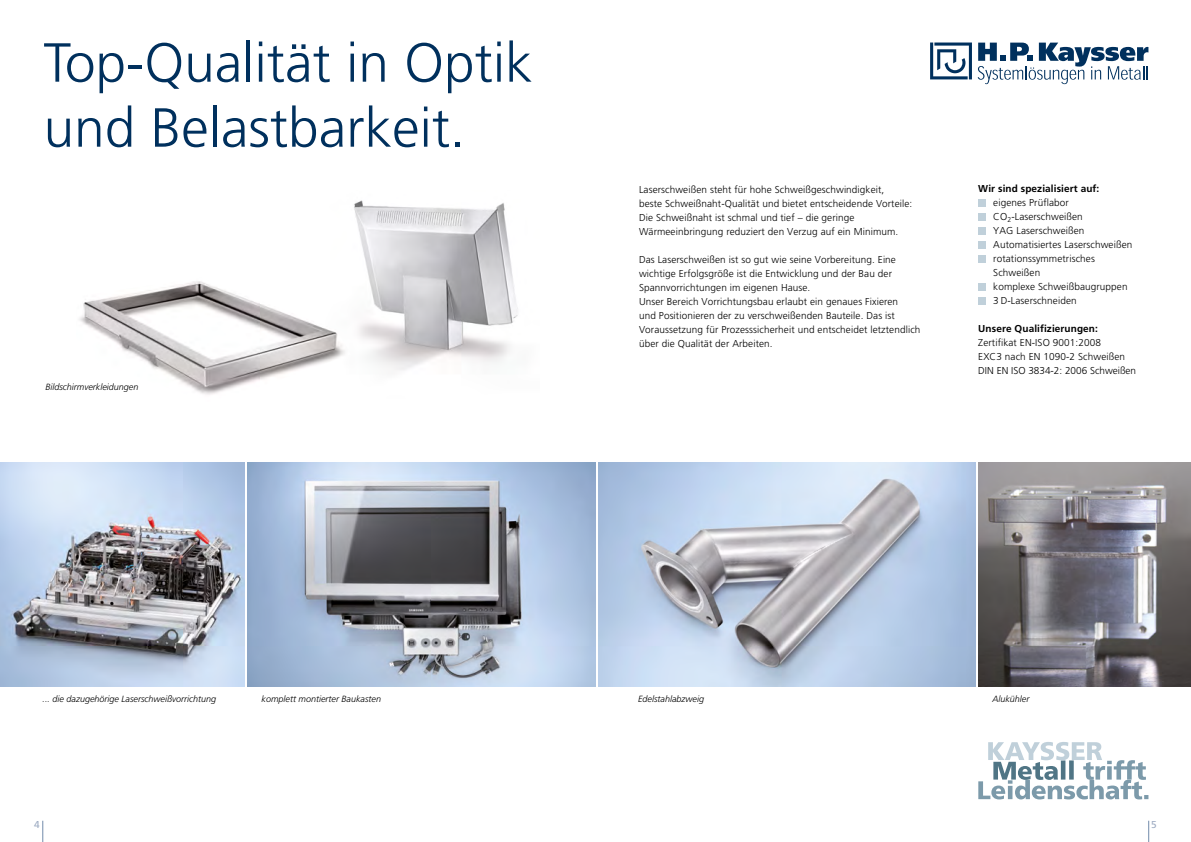
<style>
.page{position:relative;width:1191px;height:842px;background:#fff}
.page>*{position:absolute;margin:0;border:0;box-sizing:border-box;transform-origin:0 0}
.t1{font:300 55px/65px "Frutiger";color:#00305d}
.t2{font:300 10px/14px "Frutiger";letter-spacing:.01em;color:#000}
.t3{font:700 10px "Frutiger";letter-spacing:.01em;color:#000}
.t4{font:10px "Frutiger";color:#9dabc2}
.t5{font:italic 300 9px "Frutiger";color:#000}
</style>
<div class="page">
<svg style="left:930px;top:43px;width:218px;height:41px"></svg>
<svg style="left:1148px;top:821px;width:1px;height:21px"></svg>
<svg style="left:43px;top:821px;width:1px;height:21px"></svg>
<svg style="left:978px;top:742px;width:170px;height:57px"></svg>
<img style="left:0;top:462px;width:245px;height:224px">
<img style="left:247px;top:462px;width:348px;height:224px">
<img style="left:598px;top:462px;width:377px;height:224px">
<img style="left:978px;top:462px;width:213px;height:224px">
<img style="left:354px;top:200px;width:164px;height:170px">
<img style="left:79px;top:281px;width:266px;height:114px">
<div style="left:978px;top:199px;width:7px;height:7px;background:#c0d0da"></div>
<div style="left:978px;top:213px;width:7px;height:7px;background:#c0d0da"></div>
<div style="left:978px;top:227px;width:7px;height:7px;background:#c0d0da"></div>
<div style="left:978px;top:241px;width:7px;height:7px;background:#c0d0da"></div>
<div style="left:978px;top:255px;width:7px;height:7px;background:#c0d0da"></div>
<div style="left:978px;top:283px;width:7px;height:7px;background:#c0d0da"></div>
<div style="left:978px;top:297px;width:7px;height:7px;background:#c0d0da"></div>
<p class="t1" style="left:44px;top:30px;width:490px">Top-Qualität in Optik und Belastbarkeit.</p>
<p class="t5" style="left:45px;top:382px;width:95px">Bildschirmverkleidungen</p>
<p class="t2" style="left:639px;top:183px;width:275px">Laserschweißen steht für hohe Schweißgeschwindigkeit,<br>beste Schweißnaht-Qualität und bietet entscheidende Vorteile:<br>Die Schweißnaht ist schmal und tief – die geringe Wärmeeinbringung reduziert den Verzug auf ein Minimum.</p>
<p class="t2" style="left:639px;top:253px;width:283px">Das Laserschweißen ist so gut wie seine Vorbereitung. Eine wichtige Erfolgsgröße ist die Entwicklung und der Bau der Spannvorrichtungen im eigenen Hause.<br>Unser Bereich Vorrichtungsbau erlaubt ein genaues Fixieren<br>und Positionieren der zu verschweißenden Bauteile. Das ist Voraussetzung für Prozesssicherheit und entscheidet letztendlich über die Qualität der Arbeiten.</p>
<p class="t3" style="left:978px;top:183px;width:122px">Wir sind spezialisiert auf:</p>
<p class="t2" style="left:993px;top:196px;width:77px">eigenes Prüflabor</p>
<p class="t2" style="left:993px;top:210px;width:91px">CO<sub>2</sub>-Laserschweißen</p>
<p class="t2" style="left:993px;top:224px;width:93px">YAG Laserschweißen</p>
<p class="t2" style="left:993px;top:238px;width:141px">Automatisiertes Laserschweißen</p>
<p class="t2" style="left:993px;top:252px;width:103px">rotationssymmetrisches</p>
<p class="t2" style="left:993px;top:266px;width:48px">Schweißen</p>
<p class="t2" style="left:993px;top:280px;width:136px">komplexe Schweißbaugruppen</p>
<p class="t2" style="left:993px;top:294px;width:85px">3 D-Laserschneiden</p>
<p class="t3" style="left:978px;top:323px;width:121px">Unsere Qualifizierungen:</p>
<p class="t2" style="left:978px;top:336px;width:124px">Zertifikat EN-ISO 9001:2008</p>
<p class="t2" style="left:978px;top:350px;width:148px">EXC3 nach EN 1090-2 Schweißen</p>
<p class="t2" style="left:978px;top:364px;width:159px">DIN EN ISO 3834-2: 2006 Schweißen</p>
<p class="t5" style="left:43px;top:693px;width:175px">... die dazugehörige Laserschweißvorrichtung</p>
<p class="t5" style="left:261px;top:693px;width:121px">komplett montierter Baukasten</p>
<p class="t5" style="left:638px;top:693px;width:68px">Edelstahlabzweig</p>
<p class="t5" style="left:992px;top:693px;width:39px">Alukühler</p>
<p class="t4" style="left:34px;top:818px;width:7px">4</p>
<p class="t4" style="left:1151px;top:818px;width:7px">5</p>
</div>
